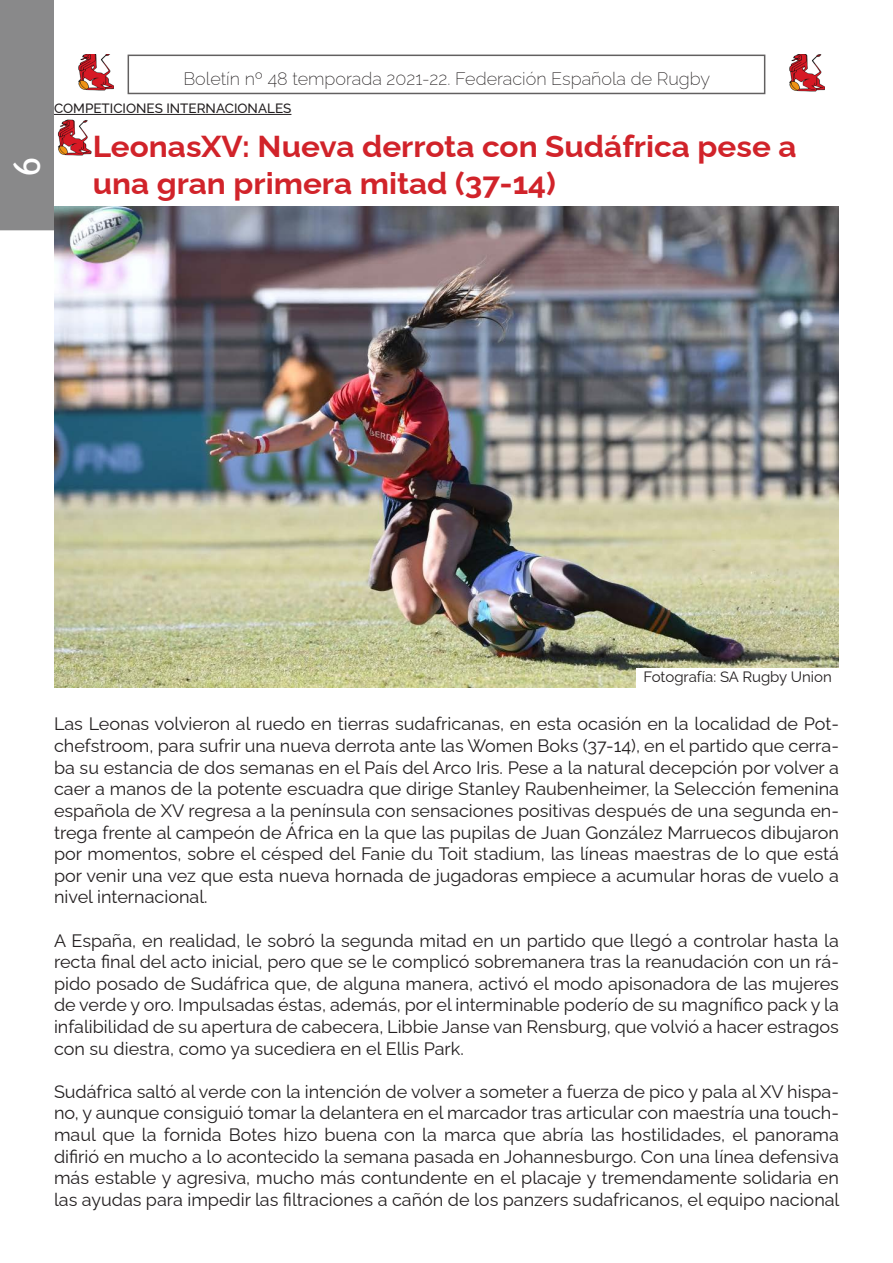
<style>
.page{position:relative;width:893px;height:1263px;background:#fff}
.page>*{position:absolute;margin:0;border:0;box-sizing:border-box;transform-origin:0 0}
.t1{font:36px "Trebuchet MS";color:#fff}
.t2{font:700 30.3px/37.8px "Raleway";color:#d1232a;scale:1.04 1}
.Estilo_de_párrafo_1{font:18px/21.6px "Raleway";color:#231f20;text-align:justify}
.t3{font:200 18px "Raleway";color:#231f20}
.Estilo_de_párrafo_1-2{font:15px "Raleway";color:#231f20}
.t4{font:500 13.5px "Raleway";color:#231f20}
</style>
<div class="page">
<img style="left:789px;top:55px;width:35px;height:36px">
<img style="left:78px;top:54px;width:35px;height:37px">
<div style="left:0;top:0;width:54px;height:230px;background:#89898a"></div>
<img style="left:57px;top:119px;width:34px;height:37px">
<hr style="left:54px;top:114px;width:237px;height:1px;background:#231f20">
<img style="left:54px;top:207px;width:785px;height:480px">
<div style="left:636px;top:668px;width:203px;height:19px;background:#fff"></div>
<h1 class="t1" style="left:4px;top:176px;width:20px;rotate:-90deg">6</h1>
<p class="t3" style="left:183px;top:64px;width:528px">Boletín nº 48 temporada 2021-22. Federación Española de Rugby</p>
<p class="t4" style="left:54px;top:98px;width:239px">COMPETICIONES INTERNACIONALES</p>
<p class="t2" style="left:93px;top:124px;width:678px">LeonasXV: Nueva derrota con Sudáfrica pese a una gran primera mitad (37-14)</p>
<p class="Estilo_de_párrafo_1-2" style="left:643px;top:665px;width:190px">Fotografía: SA Rugby Union</p>
<p class="Estilo_de_párrafo_1" style="left:54px;top:711px;width:786px">Las Leonas volvieron al ruedo en tierras sudafricanas, en esta ocasión en la localidad de Pot&shy;chefstroom, para sufrir una nueva derrota ante las Women Boks (37-14), en el partido que cerra&shy;ba su estancia de dos semanas en el País del Arco Iris. Pese a la natural decepción por volver a caer a manos de la potente escuadra que dirige Stanley Raubenheimer, la Selección femenina española de XV regresa a la península con sensaciones positivas después de una segunda en&shy;trega frente al campeón de África en la que las pupilas de Juan González Marruecos dibujaron por momentos, sobre el césped del Fanie du Toit stadium, las líneas maestras de lo que está por venir una vez que esta nueva hornada de jugadoras empiece a acumular horas de vuelo a nivel internacional.</p>
<p class="Estilo_de_párrafo_1" style="left:54px;top:927px;width:786px">A España, en realidad, le sobró la segunda mitad en un partido que llegó a controlar hasta la recta final del acto inicial, pero que se le complicó sobremanera tras la reanudación con un rá&shy;pido posado de Sudáfrica que, de alguna manera, activó el modo apisonadora de las mujeres de verde y oro. Impulsadas éstas, además, por el interminable poderío de su magnífico pack y la infalibilidad de su apertura de cabecera, Libbie Janse van Rensburg, que volvió a hacer estragos con su diestra, como ya sucediera en el Ellis Park.</p>
<p class="Estilo_de_párrafo_1" style="left:54px;top:1078px;width:787px">Sudáfrica saltó al verde con la intención de volver a someter a fuerza de pico y pala al XV hispa&shy;no, y aunque consiguió tomar la delantera en el marcador tras articular con maestría una touch&shy;maul que la fornida Botes hizo buena con la marca que abría las hostilidades, el panorama difirió en mucho a lo acontecido la semana pasada en Johannesburgo. Con una línea defensiva más estable y agresiva, mucho más contundente en el placaje y tremendamente solidaria en las ayudas para impedir las filtraciones a cañón de los panzers sudafricanos, el equipo nacional</p>
</div>
